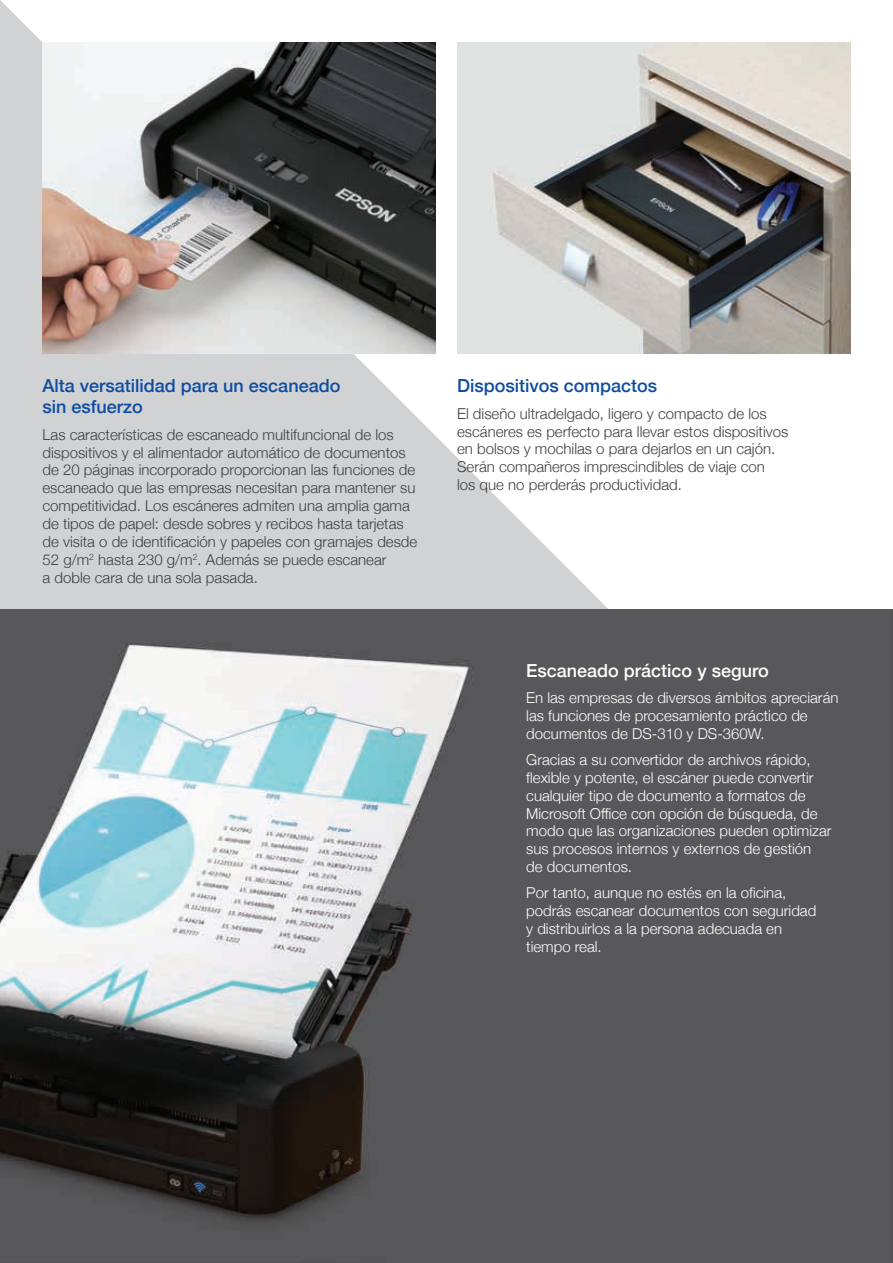
<style>
.page{position:relative;width:893px;height:1263px;background:#fff}
.page>*{position:absolute;margin:0;border:0;box-sizing:border-box;transform-origin:0 0}
.t1{font:500 18px/21px "Helvetica Neue";color:#0d4da1}
.t2{font:500 18px "Helvetica Neue";color:#fff}
.t3{font:300 15px/17.9px "Helvetica Neue";color:#3e3e3f}
.t4{font:300 15px/17.9px "Helvetica Neue";color:#fff}
</style>
<div class="page">
<svg style="left:0;top:0;width:851px;height:609px;fill:#d1d2d4"></svg>
<img style="left:0;top:609px;width:893px;height:654px">
<img style="left:43px;top:43px;width:393px;height:311px">
<img style="left:457px;top:43px;width:393px;height:311px">
<p class="t1" style="left:43px;top:374px;width:299px">Alta versatilidad para un escaneado sin esfuerzo</p>
<p class="t3" style="left:43px;top:424px;width:376px">Las características de escaneado multifuncional de los dispositivos y el alimentador automático de documentos de 20 páginas incorporado proporcionan las funciones de escaneado que las empresas necesitan para mantener su competitividad. Los escáneres admiten una amplia gama de tipos de papel: desde sobres y recibos hasta tarjetas de visita o de identificación y papeles con gramajes desde 52 g/m<sup>2</sup> hasta 230 g/m<sup>2</sup>. Además se puede escanear<br>a doble cara de una sola pasada.</p>
<p class="t1" style="left:457px;top:374px;width:202px">Dispositivos compactos</p>
<p class="t3" style="left:457px;top:403px;width:333px">El diseño ultradelgado, ligero y compacto de los escáneres es perfecto para llevar estos dispositivos en bolsos y mochilas o para dejarlos en un cajón.<br>Serán compañeros imprescindibles de viaje con<br>los que no perderás productividad.</p>
<p class="t2" style="left:526px;top:656px;width:244px">Escaneado práctico y seguro</p>
<p class="t4" style="left:526px;top:687px;width:314px">En las empresas de diversos ámbitos apreciarán las funciones de procesamiento práctico de documentos de DS-310 y DS-360W.</p>
<p class="t4" style="left:526px;top:750px;width:307px">Gracias a su convertidor de archivos rápido, flexible y potente, el escáner puede convertir cualquier tipo de documento a formatos de Microsoft Office con opción de búsqueda, de modo que las organizaciones pueden optimizar sus procesos internos y externos de gestión<br>de documentos.</p>
<p class="t4" style="left:526px;top:883px;width:292px">Por tanto, aunque no estés en la oficina, podrás escanear documentos con seguridad y distribuirlos a la persona adecuada en tiempo real.</p>
</div>
